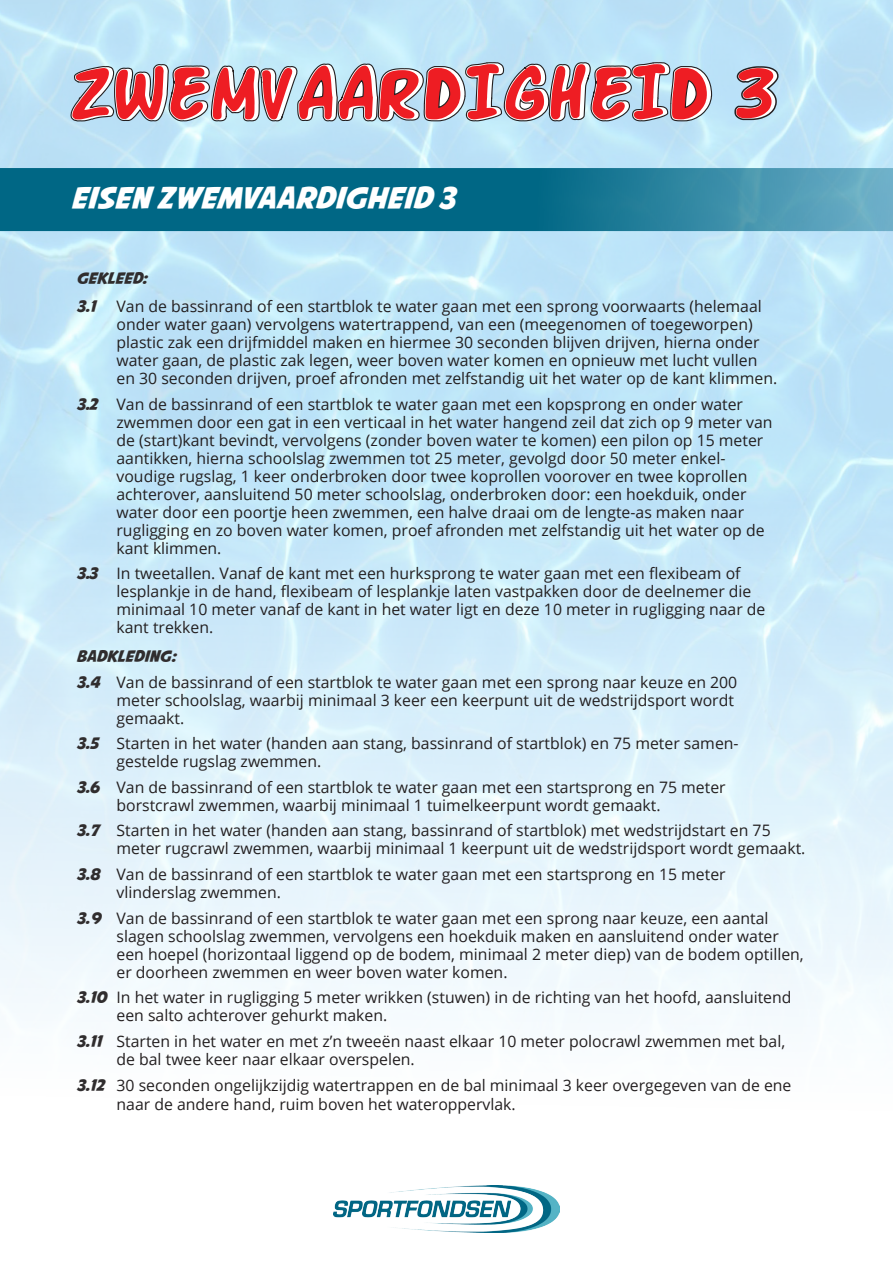
<style>
.page{position:relative;width:893px;height:1263px;background:#fff}
.page>*{position:absolute;margin:0;border:0;box-sizing:border-box;transform-origin:0 0}
.t1{font:30px "Avengeance Mightiest Avenger";letter-spacing:.005em;color:#fff}
.t2{font:15.75px "Open Sans";color:#231f20}
.t3{font:15.75px "Avengeance Mightiest Avenger";color:#302d2e}
.s1{font-family:"Avengeance Mightiest Avenger";color:#302d2e}
</style>
<div class="page">
<img style="left:0;top:0;width:893px;height:1233px">
<svg style="left:0;top:168px;width:893px;height:63px;background:#177692"></svg>
<img style="left:334px;top:1185px;width:225px;height:47px">
<svg style="left:70px;top:56px;width:643px;height:104px;background:#c7acb8"></svg>
<svg style="left:733px;top:65px;width:46px;height:56px;background:#c27d87"></svg>
<p class="t1" style="left:70px;top:184px;width:386px">EISEN ZWEMVAARDIGHEID 3</p>
<p class="t3" style="left:76px;top:271px;width:72px">GEKLEED:</p>
<p class="t3" style="left:76px;top:299px;width:21px">3.1</p>
<p class="t2" style="left:117px;top:296px;width:647px">Van de bassinrand of een startblok te water gaan met een sprong voorwaarts (helemaal</p>
<p class="t2" style="left:117px;top:314px;width:638px">onder water gaan) vervolgens watertrappend, van een (meegenomen of toegeworpen)</p>
<p class="t2" style="left:117px;top:332px;width:645px">plastic zak een drijfmiddel maken en hiermee 30 seconden blijven drijven, hierna onder</p>
<p class="t2" style="left:117px;top:350px;width:642px">water gaan, de plastic zak legen, weer boven water komen en opnieuw met lucht vullen</p>
<p class="t2" style="left:117px;top:368px;width:662px">en 30 seconden drijven, proef afronden met zelfstandig uit het water op de kant klimmen.</p>
<p class="t2" style="left:76px;top:393px;width:668px"><span class="s1">3.2</span> Van de bassinrand of een startblok te water gaan met een kopsprong en onder water</p>
<p class="t2" style="left:117px;top:411px;width:658px">zwemmen door een gat in een verticaal in het water hangend zeil dat zich op 9 meter van</p>
<p class="t2" style="left:117px;top:429px;width:648px">de (start)kant bevindt, vervolgens (zonder boven water te komen) een pilon op 15 meter</p>
<p class="t2" style="left:117px;top:447px;width:610px">aantikken, hierna schoolslag zwemmen tot 25 meter, gevolgd door 50 meter enkel-</p>
<p class="t2" style="left:117px;top:465px;width:632px">voudige rugslag, 1 keer onderbroken door twee koprollen voorover en twee koprollen</p>
<p class="t2" style="left:117px;top:483px;width:631px">achterover, aansluitend 50 meter schoolslag, onderbroken door: een hoekduik, onder</p>
<p class="t2" style="left:117px;top:501px;width:629px">water door een poortje heen zwemmen, een halve draai om de lengte-as maken naar</p>
<p class="t2" style="left:117px;top:519px;width:650px">rugligging en zo boven water komen, proef afronden met zelfstandig uit het water op de</p>
<p class="t2" style="left:117px;top:537px;width:106px">kant klimmen.</p>
<p class="t2" style="left:76px;top:563px;width:666px"><span class="s1">3.3</span> In tweetallen. Vanaf de kant met een hurksprong te water gaan met een flexibeam of</p>
<p class="t2" style="left:117px;top:581px;width:636px">lesplankje in de hand, flexibeam of lesplankje laten vastpakken door de deelnemer die</p>
<p class="t2" style="left:117px;top:599px;width:650px">minimaal 10 meter vanaf de kant in het water ligt en deze 10 meter in rugligging naar de</p>
<p class="t2" style="left:117px;top:617px;width:98px">kant trekken.</p>
<p class="t3" style="left:76px;top:649px;width:101px">BADKLEDING:</p>
<p class="t2" style="left:76px;top:671px;width:663px"><span class="s1">3.4</span> Van de bassinrand of een startblok te water gaan met een sprong naar keuze en 200</p>
<p class="t2" style="left:117px;top:689px;width:619px">meter schoolslag, waarbij minimaal 3 keer een keerpunt uit de wedstrijdsport wordt</p>
<p class="t2" style="left:117px;top:707px;width:69px">gemaakt.</p>
<p class="t2" style="left:76px;top:733px;width:664px"><span class="s1">3.5</span> Starten in het water (handen aan stang, bassinrand of startblok) en 75 meter samen-</p>
<p class="t2" style="left:117px;top:751px;width:206px">gestelde rugslag zwemmen.</p>
<p class="t2" style="left:76px;top:776px;width:651px"><span class="s1">3.6</span> Van de bassinrand of een startblok te water gaan met een startsprong en 75 meter</p>
<p class="t2" style="left:117px;top:794px;width:546px">borstcrawl zwemmen, waarbij minimaal 1 tuimelkeerpunt wordt gemaakt.</p>
<p class="t2" style="left:76px;top:820px;width:696px"><span class="s1">3.7</span> Starten in het water (handen aan stang, bassinrand of startblok) met wedstrijdstart en 75</p>
<p class="t2" style="left:117px;top:838px;width:690px">meter rugcrawl zwemmen, waarbij minimaal 1 keerpunt uit de wedstrijdsport wordt gemaakt.</p>
<p class="t2" style="left:76px;top:863px;width:651px"><span class="s1">3.8</span> Van de bassinrand of een startblok te water gaan met een startsprong en 15 meter</p>
<p class="t2" style="left:117px;top:881px;width:166px">vlinderslag zwemmen.</p>
<p class="t2" style="left:76px;top:907px;width:694px"><span class="s1">3.9</span> Van de bassinrand of een startblok te water gaan met een sprong naar keuze, een aantal</p>
<p class="t2" style="left:117px;top:925px;width:664px">slagen schoolslag zwemmen, vervolgens een hoekduik maken en aansluitend onder water</p>
<p class="t2" style="left:117px;top:943px;width:689px">een hoepel (horizontaal liggend op de bodem, minimaal 2 meter diep) van de bodem optillen,</p>
<p class="t2" style="left:117px;top:961px;width:392px">er doorheen zwemmen en weer boven water komen.</p>
<p class="t2" style="left:76px;top:987px;width:717px"><span class="s1">3.10</span> In het water in rugligging 5 meter wrikken (stuwen) in de richting van het hoofd, aansluitend</p>
<p class="t2" style="left:117px;top:1005px;width:272px">een salto achterover gehurkt maken.</p>
<p class="t2" style="left:76px;top:1030px;width:711px"><span class="s1">3.11</span> Starten in het water en met z’n tweeën naast elkaar 10 meter polocrawl zwemmen met bal,</p>
<p class="t2" style="left:117px;top:1048px;width:300px">de bal twee keer naar elkaar overspelen.</p>
<p class="t2" style="left:76px;top:1074px;width:717px"><span class="s1">3.12</span> 30 seconden ongelijkzijdig watertrappen en de bal minimaal 3 keer overgegeven van de ene</p>
<p class="t2" style="left:117px;top:1093px;width:401px">naar de andere hand, ruim boven het wateroppervlak.</p>
</div>
